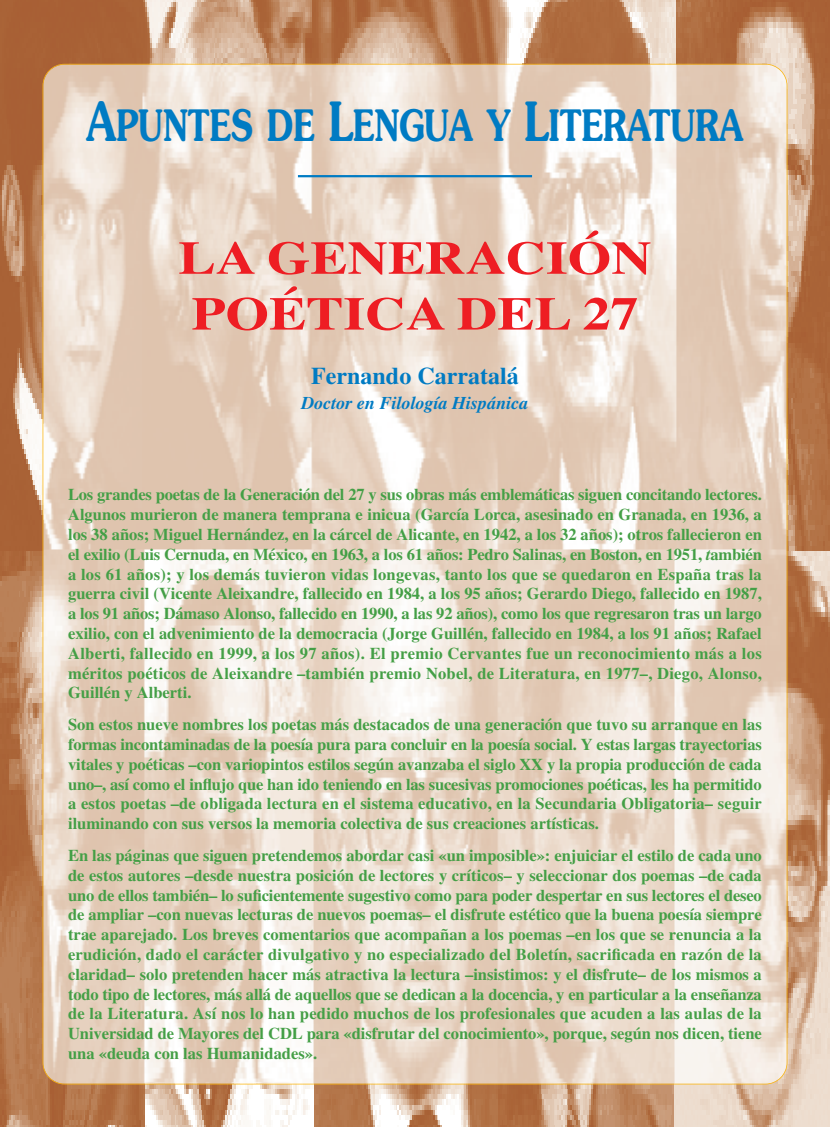
<style>
.page{position:relative;width:830px;height:1127px;background:#fff}
.page>*{position:absolute;margin:0;border:0;box-sizing:border-box;transform-origin:0 0}
.t1{font:700 46.5px/55.8px "Times";color:#ee1d23;scale:1.2 1}
.t2{font:600 43.2px "Souvenir";color:#007bc3;scale:.75 1}
.t3{font:700 24px "Times LT Std";color:#007bc3}
.t4{font:italic 700 18px "Times LT Std";color:#007bc3}
.t5{font:700 16.5px/19.8px "Times LT Std";color:#449f46;text-align:justify}
.s1{font-size:54px}
.s2{font-style:italic}
</style>
<div class="page">
<img style="left:0;top:0;width:829px;height:1127px">
<img style="left:43px;top:65px;width:743px;height:1019px">
<hr style="left:298px;top:175px;width:233px;height:2px;background:#007bc3">
<h2 class="t2" style="left:87px;top:101px;width:876px"><span class="s1">A</span>PUNTES DE <span class="s1">L</span>ENGUA Y <span class="s1">L</span>ITERATURA</h2>
<h1 class="t1" style="left:178px;top:230px;width:396px">LA GENERACIÓN<br>POÉTICA DEL 27</h1>
<h3 class="t3" style="left:311px;top:368px;width:209px">Fernando Carratalá</h3>
<p class="t4" style="left:301px;top:396px;width:228px">Doctor en Filología Hispánica</p>
<p class="t5" style="left:68px;top:486px;width:695px">Los grandes poetas de la Generación del 27 y sus obras más emblemáticas siguen concitando lectores.<br>Algunos murieron de manera temprana e inicua (García Lorca, asesinado en Granada, en 1936, a los 38 años; Miguel Hernández, en la cárcel de Alicante, en 1942, a los 32 años); otros fallecieron en el exilio (Luis Cernuda, en México, en 1963, a los 61 años: Pedro Salinas, en Boston, en 1951, <span class="s2">t</span>ambién a los 61 años); y los demás tuvieron vidas longevas, tanto los que se quedaron en España tras la guerra civil (Vicente Aleixandre, fallecido en 1984, a los 95 años; Gerardo Diego, fallecido en 1987, a los 91 años; Dámaso Alonso, fallecido en 1990, a las 92 años), como los que regresaron tras un largo exilio, con el advenimiento de la democracia (Jorge Guillén, fallecido en 1984, a los 91 años; Rafael Alberti, fallecido en 1999, a los 97 años). El premio Cervantes fue un reconocimiento más a los méritos poéticos de Aleixandre –también premio Nobel, de Literatura, en 1977–, Diego, Alonso, Guillén y Alberti.</p>
<p class="t5" style="left:68px;top:716px;width:695px">Son estos nueve nombres los poetas más destacados de una generación que tuvo su arranque en las formas incontaminadas de la poesía pura para concluir en la poesía social. Y estas largas trayectorias vitales y poéticas –con variopintos estilos según avanzaba el siglo XX y la propia producción de cada uno–, así como el influjo que han ido teniendo en las sucesivas promociones poéticas, les ha permitido a estos poetas –de obligada lectura en el sistema educativo, en la Secundaria Obligatoria– seguir iluminando con sus versos la memoria colectiva de sus creaciones artísticas.</p>
<p class="t5" style="left:68px;top:847px;width:695px">En las páginas que siguen pretendemos abordar casi «un imposible»: enjuiciar el estilo de cada uno de estos autores –desde nuestra posición de lectores y críticos– y seleccionar dos poemas –de cada uno de ellos también– lo suficientemente sugestivo como para poder despertar en sus lectores el deseo de ampliar –con nuevas lecturas de nuevos poemas– el disfrute estético que la buena poesía siempre trae aparejado. Los breves comentarios que acompañan a los poemas –en los que se renuncia a la erudición, dado el carácter divulgativo y no especializado del Boletín, sacrificada en razón de la claridad– solo pretenden hacer más atractiva la lectura –insistimos: y el disfrute– de los mismos a todo tipo de lectores, más allá de aquellos que se dedican a la docencia, y en particular a la enseñanza de la Literatura. Así nos lo han pedido muchos de los profesionales que acuden a las aulas de la Universidad de Mayores del CDL para «disfrutar del conocimiento», porque, según nos dicen, tiene una «deuda con las Humanidades».</p>
</div>
